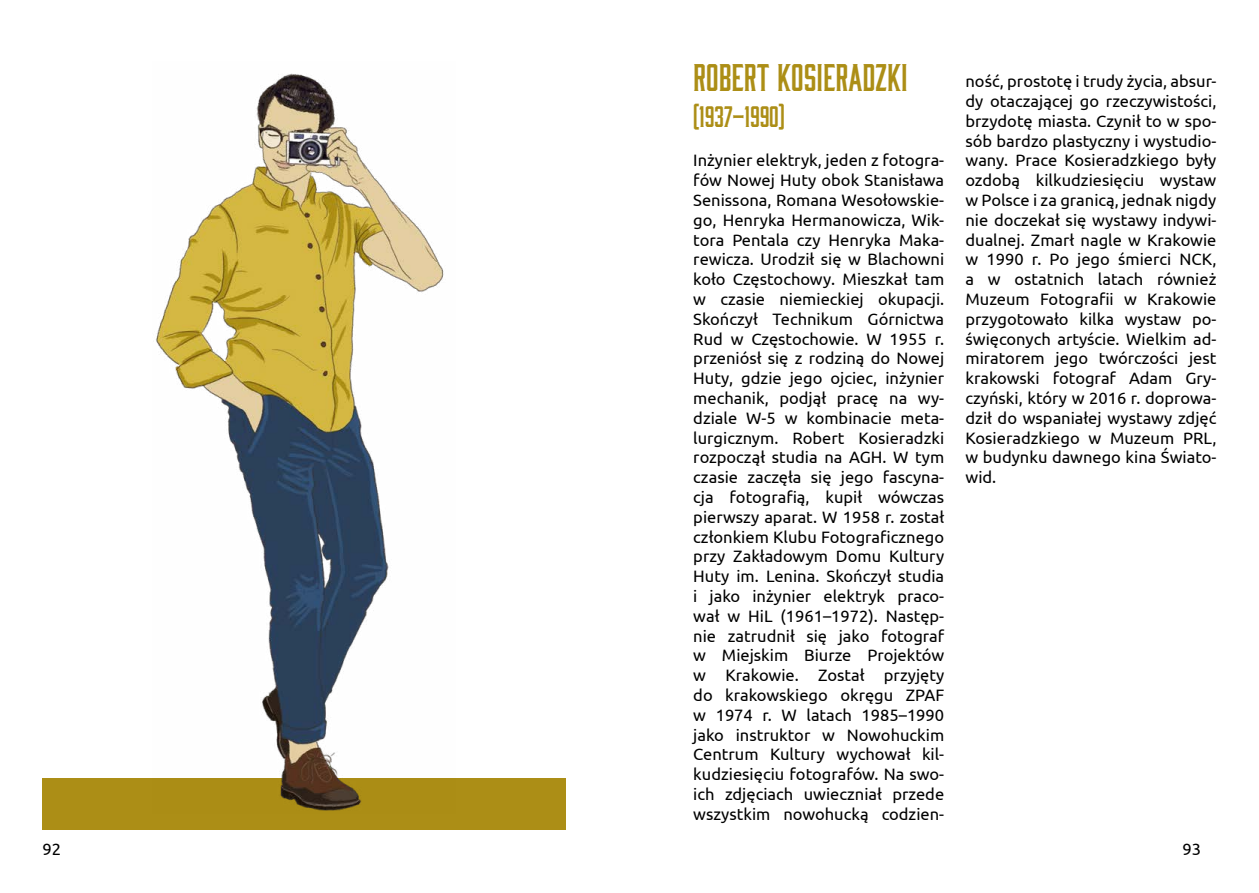
<style>
.page{position:relative;width:1259px;height:893px;background:#fff}
.page>*{position:absolute;margin:0;border:0;box-sizing:border-box;transform-origin:0 0}
.t1{font:39px "Moonshiner";color:#ac8e16}
.t2{font:30px "Moonshiner";color:#ac8e16}
.t3{font:16.5px/19.8px "Ubuntu";color:#000;text-align:justify}
</style>
<div class="page">
<div style="left:43px;top:778px;width:523px;height:51px;background:#ac8e16"></div>
<img style="left:156px;top:73px;width:288px;height:738px">
<h1 class="t1" style="left:693px;top:55px;width:216px">ROBERT KOSIERADZKI</h1>
<h2 class="t2" style="left:693px;top:100px;width:93px">(1937–1990)</h2>
<p class="t3" style="left:693px;top:150px;width:252px">Inżynier elektryk, jeden z fotogra&shy;fów Nowej Huty obok Stanisława Senissona, Romana Wesołowskie&shy;go, Henryka Hermanowicza, Wik&shy;tora Pentala czy Henryka Maka&shy;rewicza. Urodził się w Blachowni koło Częstochowy. Mieszkał tam w czasie niemieckiej okupacji.<br>Skończył Technikum Górnictwa Rud w Częstochowie. W 1955 r. przeniósł się z rodziną do Nowej Huty, gdzie jego ojciec, inżynier mechanik, podjął pracę na wy&shy;dziale W-5 w kombinacie meta&shy;lurgicznym. Robert Kosieradzki rozpoczął studia na AGH. W tym czasie zaczęła się jego fascyna&shy;cja fotografią, kupił wówczas pierwszy aparat. W 1958 r. został członkiem Klubu Fotograficznego przy Zakładowym Domu Kultury Huty im. Lenina. Skończył studia i jako inżynier elektryk praco&shy;wał w HiL (1961–1972). Następ&shy;nie zatrudnił się jako fotograf w Miejskim Biurze Projektów w Krakowie. Został przyjęty do krakowskiego okręgu ZPAF w 1974 r. W latach 1985–1990 jako instruktor w Nowohuckim Centrum Kultury wychował kil&shy;kudziesięciu fotografów. Na swo&shy;ich zdjęciach uwieczniał przede wszystkim nowohucką codzien-</p>
<p class="t3" style="left:965px;top:71px;width:252px">ność, prostotę i trudy życia, absur&shy;dy otaczającej go rzeczywistości, brzydotę miasta. Czynił to w spo&shy;sób bardzo plastyczny i wystudio&shy;wany. Prace Kosieradzkiego były ozdobą kilkudziesięciu wystaw w Polsce i za granicą, jednak nigdy nie doczekał się wystawy indywi&shy;dualnej. Zmarł nagle w Krakowie w 1990 r. Po jego śmierci NCK, a w ostatnich latach również Muzeum Fotografii w Krakowie przygotowało kilka wystaw po&shy;święconych artyście. Wielkim ad&shy;miratorem jego twórczości jest krakowski fotograf Adam Gry&shy;czyński, który w 2016 r. doprowa&shy;dził do wspaniałej wystawy zdjęć Kosieradzkiego w Muzeum PRL, w budynku dawnego kina Świato&shy;wid.</p>
<p class="t3" style="left:43px;top:838px;width:20px">92</p>
<p class="t3" style="left:1182px;top:838px;width:20px">93</p>
</div>
